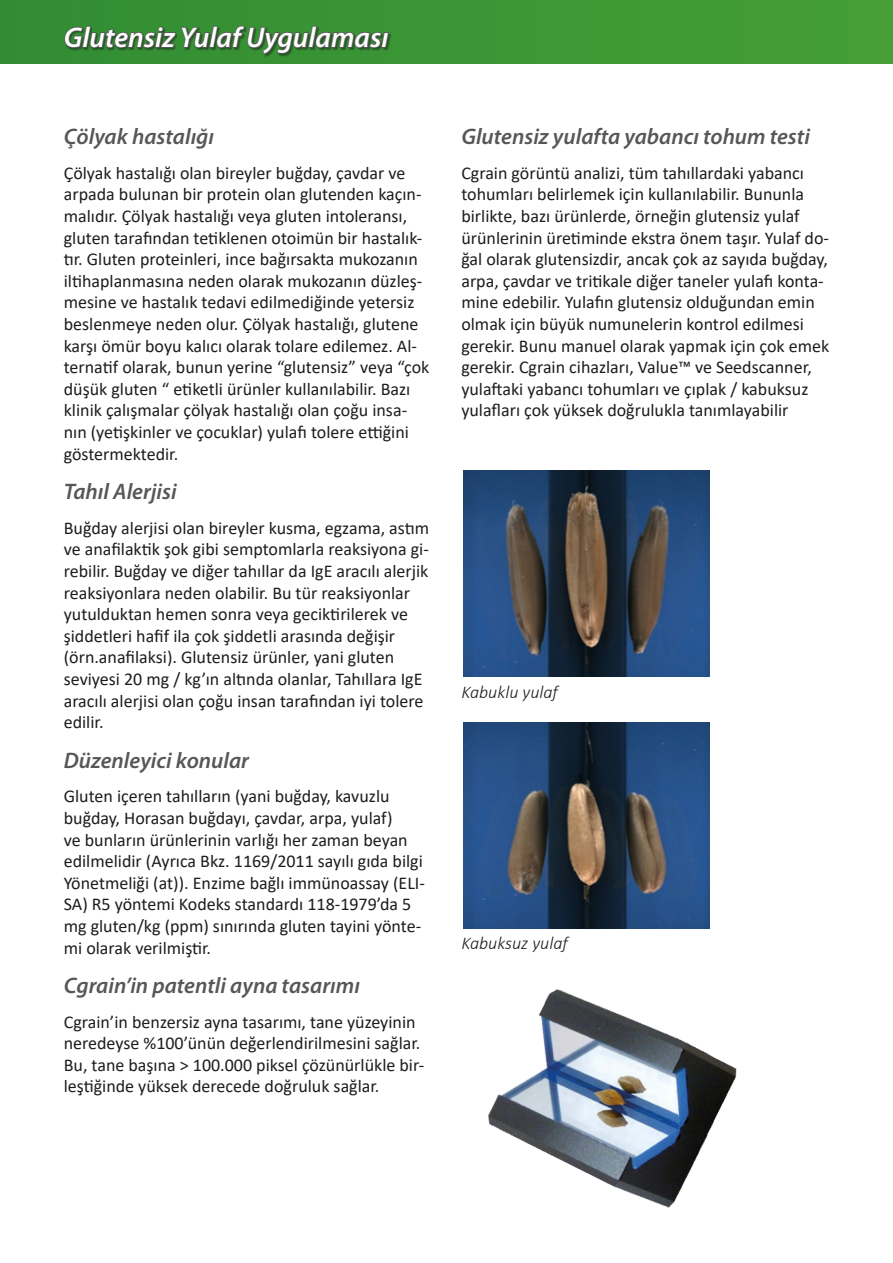
<style>
.page{position:relative;width:893px;height:1263px;background:#fff}
.page>*{position:absolute;margin:0;border:0;box-sizing:border-box;transform-origin:0 0}
.t1{font:italic 600 28.65px "Myriad Pro";color:#fff}
.t2{font:italic 600 22.5px "Myriad Pro";color:#575756}
.t3{font:18px/21.6px "Calibri";color:#1d1d1b}
.t4{font:italic 300 18px "Calibri";color:#1d1d1b}
</style>
<div class="page">
<div style="left:0;top:0;width:893px;height:64px;background:#3e9835"></div>
<img style="left:488px;top:989px;width:249px;height:219px">
<img style="left:463px;top:470px;width:247px;height:207px">
<img style="left:463px;top:722px;width:247px;height:207px">
<svg style="left:64px;top:25px;width:326px;height:39px"></svg>
<h1 class="t1" style="left:64px;top:19px;width:326px">Glutensiz Yulaf Uygulaması</h1>
<p class="t2" style="left:64px;top:123px;width:152px">Çölyak hastalığı</p>
<p class="t3" style="left:64px;top:162px;width:367px">Çölyak hastalığı olan bireyler buğday, çavdar ve arpada bulunan bir protein olan glutenden kaçın&shy;malıdır. Çölyak hastalığı veya gluten intoleransı, gluten tarafından tetiklenen otoimün bir hastalık&shy;tır. Gluten proteinleri, ince bağırsakta mukozanın iltihaplanmasına neden olarak mukozanın düzleş&shy;mesine ve hastalık tedavi edilmediğinde yetersiz beslenmeye neden olur. Çölyak hastalığı, glutene karşı ömür boyu kalıcı olarak tolare edilemez. Al&shy;ternatif olarak, bunun yerine “glutensiz” veya “çok düşük gluten “ etiketli ürünler kullanılabilir. Bazı klinik çalışmalar çölyak hastalığı olan çoğu insa&shy;nın (yetişkinler ve çocuklar) yulafı tolere ettiğini göstermektedir.</p>
<p class="t2" style="left:64px;top:477px;width:114px">Tahıl Alerjisi</p>
<p class="t3" style="left:64px;top:516px;width:367px">Buğday alerjisi olan bireyler kusma, egzama, astım ve anafilaktik şok gibi semptomlarla reaksiyona gi&shy;rebilir. Buğday ve diğer tahıllar da IgE aracılı alerjik reaksiyonlara neden olabilir. Bu tür reaksiyonlar yutulduktan hemen sonra veya geciktirilerek ve şiddetleri hafif ila çok şiddetli arasında değişir (örn.anafilaksi). Glutensiz ürünler, yani gluten seviyesi 20 mg / kg’ın altında olanlar, Tahıllara IgE aracılı alerjisi olan çoğu insan tarafından iyi tolere edilir.</p>
<p class="t2" style="left:64px;top:746px;width:187px">Düzenleyici konular</p>
<p class="t3" style="left:64px;top:785px;width:363px">Gluten içeren tahılların (yani buğday, kavuzlu buğday, Horasan buğdayı, çavdar, arpa, yulaf)<br>ve bunların ürünlerinin varlığı her zaman beyan edilmelidir (Ayrıca Bkz. 1169/2011 sayılı gıda bilgi Yönetmeliği (at)). Enzime bağlı immünoassay (ELI-SA) R5 yöntemi Kodeks standardı 118-1979’da 5 mg gluten/kg (ppm) sınırında gluten tayini yönte&shy;mi olarak verilmiştir.</p>
<p class="t2" style="left:64px;top:971px;width:298px">Cgrain’in patentli ayna tasarımı</p>
<p class="t3" style="left:64px;top:1010px;width:362px">Cgrain’in benzersiz ayna tasarımı, tane yüzeyinin neredeyse %100’ünün değerlendirilmesini sağlar.<br>Bu, tane başına &gt; 100.000 piksel çözünürlükle bir&shy;leştiğinde yüksek derecede doğruluk sağlar.</p>
<p class="t2" style="left:461px;top:123px;width:350px">Glutensiz yulafta yabancı tohum testi</p>
<p class="t3" style="left:461px;top:162px;width:369px">Cgrain görüntü analizi, tüm tahıllardaki yabancı tohumları belirlemek için kullanılabilir. Bununla birlikte, bazı ürünlerde, örneğin glutensiz yulaf ürünlerinin üretiminde ekstra önem taşır. Yulaf do&shy;ğal olarak glutensizdir, ancak çok az sayıda buğday, arpa, çavdar ve tritikale diğer taneler yulafı konta&shy;mine edebilir. Yulafın glutensiz olduğundan emin olmak için büyük numunelerin kontrol edilmesi gerekir. Bunu manuel olarak yapmak için çok emek gerekir. Cgrain cihazları, Value™ ve Seedscanner, yulaftaki yabancı tohumları ve çıplak / kabuksuz yulafları çok yüksek doğrulukla tanımlayabilir</p>
<p class="t4" style="left:461px;top:681px;width:98px">Kabuklu yulaf</p>
<p class="t4" style="left:461px;top:931px;width:108px">Kabuksuz yulaf</p>
</div>
